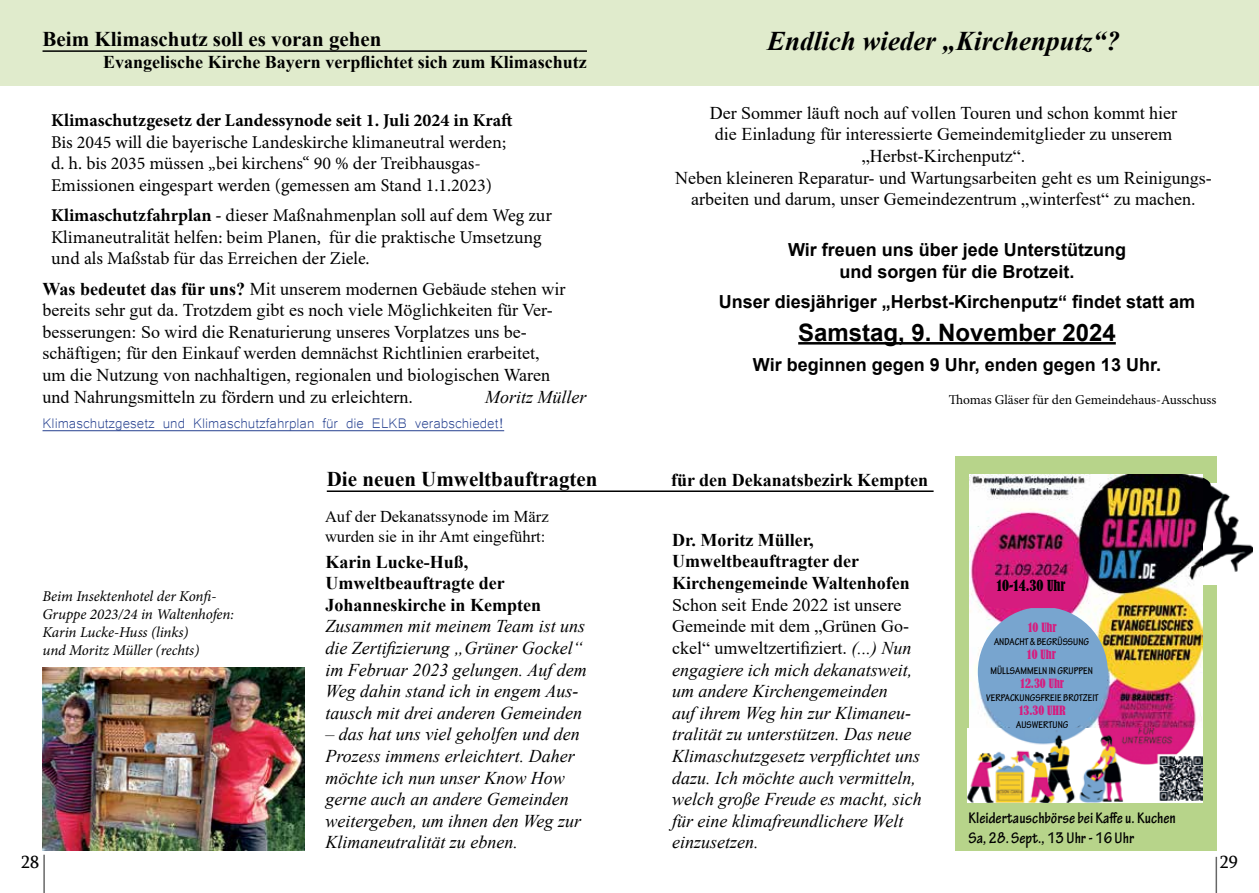
<style>
.page{position:relative;width:1259px;height:893px;background:#fff}
.page>*{position:absolute;margin:0;border:0;box-sizing:border-box;transform-origin:0 0}
.t1{font:italic 700 27px "Times New Roman";color:#000}
.t2{font:700 24px "Arial";color:#000}
.t3{font:700 21px "Times New Roman";color:#000}
.t4{font:italic 18px/21.6px "Times New Roman";color:#000}
.t5{font:18px/21.6px "Times New Roman";color:#000}
.t6{font:18px/21.6px "Minion Pro";color:#000}
.t7{font:700 18px/21.6px "Times New Roman";color:#000}
.t8{font:700 18px/21.6px "Arial";color:#000;text-align:center}
.t9{font:18px "Microsoft Yi Baiti";color:#25408f}
.t10{font:700 18px "Minion Pro";color:#000}
.t11{font:18px "Sylfaen";color:#000}
.t12{font:700 condensed 16.5px/19.8px "Tekton Pro";color:#000}
.t13{font:16.5px/19.8px "Times New Roman";color:#000}
.t14{font:italic 15px/18px "Minion Pro";letter-spacing:-.01em;color:#000}
.t15{font:condensed 14.25px "Bernard";color:#000}
.t16{font:13.5px "Minion Pro";letter-spacing:-.005em;color:#000}
.t17{font:condensed 12px "Bernard";color:#d61c7f}
.t18{font:700 condensed 10.5px "Tekton Pro";color:#000}
.s1{font-weight:700}
.s2{font-style:normal}
</style>
<div class="page">
<div style="left:955px;top:456px;width:261px;height:394px;background:#b7d48a"></div>
<hr style="left:43px;top:855px;width:2px;height:38px;background:#000">
<hr style="left:1215px;top:857px;width:2px;height:36px;background:#000">
<div style="left:0;top:0;width:1259px;height:85px;background:#e0ebcc"></div>
<hr style="left:43px;top:50px;width:544px;height:2px;background:#000">
<hr style="left:327px;top:490px;width:606px;height:2px;background:#000">
<img style="left:43px;top:668px;width:261px;height:182px">
<img style="left:1202px;top:483px;width:50px;height:101px">
<svg style="left:1202px;top:474px;width:9px;height:17px"></svg>
<img style="left:969px;top:474px;width:233px;height:255px">
<hr style="left:798px;top:342px;width:317px;height:3px;background:#000">
<div style="left:978px;top:607px;width:129px;height:130px;background:#78a5cf;border-radius:50%"></div>
<img style="left:967px;top:729px;width:235px;height:74px">
<div style="left:985px;top:579px;width:94px;height:29px;background:#d61c7f;border-radius:12px"></div>
<hr style="left:43px;top:430px;width:461px;height:1px;background:#25408f">
<p class="t3" style="left:43px;top:24px;width:340px">Beim Klimaschutz soll es voran gehen</p>
<p class="t7" style="left:103px;top:50px;width:485px">Evangelische Kirche Bayern verpflichtet sich zum Klimaschutz</p>
<p class="t10" style="left:51px;top:108px;width:463px">Klimaschutzgesetz der Landessynode seit 1. Juli 2024 in Kraft</p>
<p class="t6" style="left:51px;top:131px;width:456px">Bis 2045 will die bayerische Landeskirche klimaneutral werden; d. h. bis 2035 müssen „bei kirchens“ 90 % der Treibhausgas-<br>Emissionen eingespart werden (gemessen am Stand 1.1.2023)</p>
<p class="t6" style="left:51px;top:205px;width:502px"><span class="s1">Klimaschutzfahrplan -</span> dieser Maßnahmenplan soll auf dem Weg zur<br>Klimaneutralität helfen: beim Planen, für die praktische Umsetzung und als Maßstab für das Erreichen der Ziele.</p>
<p class="t5" style="left:43px;top:277px;width:524px"><span class="s1">Was bedeutet das für uns?</span> Mit unserem modernen Gebäude stehen wir bereits sehr gut da. Trotzdem gibt es noch viele Möglichkeiten für Ver&shy;besserungen: So wird die Renaturierung unseres Vorplatzes uns be&shy;schäftigen; für den Einkauf werden demnächst Richtlinien erarbeitet, um die Nutzung von nachhaltigen, regionalen und biologischen Waren und Nahrungsmitteln zu fördern und zu erleichtern.</p>
<p class="t4" style="left:485px;top:385px;width:103px">Moritz Müller</p>
<p class="t9" style="left:43px;top:412px;width:463px">Klimaschutzgesetz und Klimaschutzfahrplan für die ELKB verabschiedet!</p>
<h1 class="t1" style="left:767px;top:22px;width:354px">Endlich wieder „Kirchenputz“?</h1>
<p class="t5" style="left:675px;top:101px;width:538px;text-align:center">Der Sommer läuft noch auf vollen Touren und schon kommt hier<br>die Einladung für interessierte Gemeindemitglieder zu unserem „Herbst-Kirchenputz“.<br>Neben kleineren Reparatur- und Wartungsarbeiten geht es um Reinigungs&shy;arbeiten und darum, unser Gemeindezentrum „winterfest“ zu machen.</p>
<p class="t8" style="left:788px;top:239px;width:339px">Wir freuen uns über jede Unterstützung und sorgen für die Brotzeit.</p>
<p class="t8" style="left:719px;top:291px;width:478px">Unser diesjähriger „Herbst-Kirchenputz“ findet statt am</p>
<h2 class="t2" style="left:798px;top:315px;width:319px">Samstag, 9. November 2024</h2>
<p class="t8" style="left:753px;top:354px;width:409px">Wir beginnen gegen 9 Uhr, enden gegen 13 Uhr.</p>
<p class="t16" style="left:948px;top:391px;width:269px">Thomas Gläser für den Gemeindehaus-Ausschuss</p>
<p class="t14" style="left:43px;top:587px;width:193px">Beim Insektenhotel der Konfi-<br>Gruppe 2023/24 in Waltenhofen:<br>Karin Lucke-Huss (links)<br>und Moritz Müller (rechts)</p>
<p class="t3" style="left:327px;top:464px;width:272px">Die neuen Umweltbauftragten</p>
<p class="t7" style="left:671px;top:469px;width:259px">für den Dekanatsbezirk Kempten</p>
<p class="t13" style="left:325px;top:506px;width:225px">Auf der Dekanatssynode im März wurden sie in ihr Amt eingeführt:</p>
<p class="t7" style="left:325px;top:550px;width:217px">Karin Lucke-Huß,<br>Umweltbeauftragte der<br>Johanneskirche in Kempten</p>
<p class="t4" style="left:325px;top:615px;width:263px">Zusammen mit meinem Team ist uns die Zertifizierung „Grüner Gockel“ im Februar 2023 gelungen. Auf dem Weg dahin stand ich in engem Aus&shy;tausch mit drei anderen Gemeinden</p>
<p class="t4" style="left:325px;top:723px;width:257px">– das hat uns viel geholfen und den<br>Prozess immens erleichtert. Daher möchte ich nun unser Know How gerne auch an andere Gemeinden weitergeben, um ihnen den Weg zur<br>Klimaneutralität zu ebnen.</p>
<p class="t7" style="left:672px;top:528px;width:239px">Dr. Moritz Müller,<br>Umweltbeauftragter der<br>Kirchengemeinde Waltenhofen</p>
<p class="t4" style="left:672px;top:593px;width:251px"><span class="s2">Schon seit Ende 2022 ist unsere<br>Gemeinde mit dem „Grünen Go&shy;ckel“ umweltzertifiziert.</span> (...) Nun engagiere ich mich dekanatsweit, um andere Kirchengemeinden<br>auf ihrem Weg hin zur Klimaneu&shy;tralität zu unterstützen. Das neue<br>Klimaschutzgesetz verpflichtet uns dazu. Ich möchte auch vermitteln, welch große Freude es macht, sich für eine klimafreundlichere Welt einzusetzen.</p>
<p class="t15" style="left:997px;top:577px;width:70px">10-14.30 Uhr</p>
<p class="t17" style="left:1028px;top:621px;width:30px">10 Uhr</p>
<p class="t18" style="left:994px;top:636px;width:97px">ANDACHT &amp; BEGRÜSSUNG</p>
<p class="t17" style="left:1027px;top:648px;width:30px">10 Uhr</p>
<p class="t18" style="left:990px;top:664px;width:104px">MÜLLSAMMELN IN GRUPPEN</p>
<p class="t17" style="left:1020px;top:677px;width:45px">12.30 Uhr</p>
<p class="t18" style="left:986px;top:691px;width:114px">VERPACKUNGSFREIE BROTZEIT</p>
<p class="t17" style="left:1019px;top:704px;width:48px">13.30 UHR</p>
<p class="t18" style="left:1016px;top:718px;width:54px">AUSWERTUNG</p>
<p class="t12" style="left:968px;top:808px;width:209px">Kleidertauschbörse bei Kaffe u. Kuchen<br>Sa, 28. Sept., 13 Uhr - 16 Uhr</p>
<p class="t11" style="left:21px;top:850px;width:19px">28</p>
<p class="t11" style="left:1219px;top:850px;width:19px">29</p>
</div>
